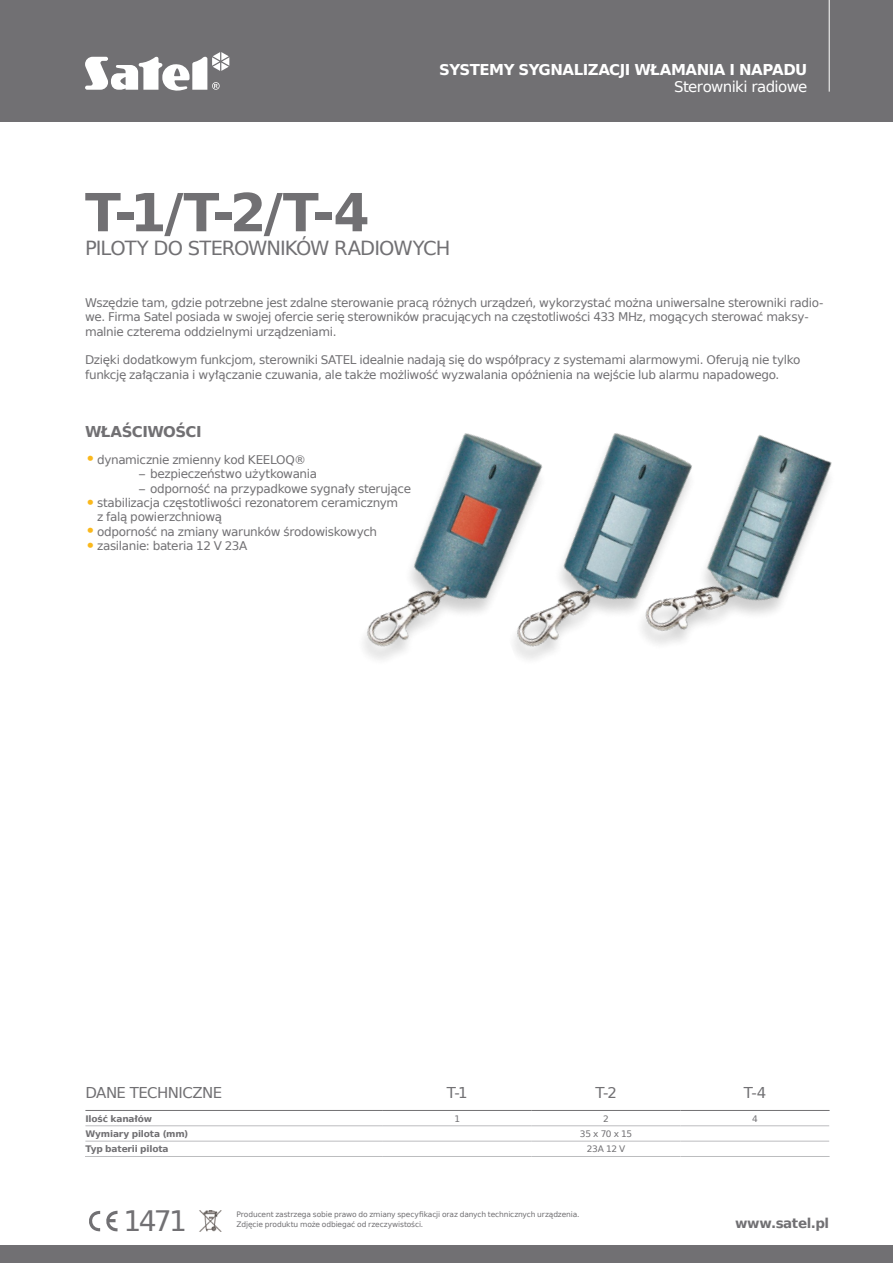
<style>
.page{position:relative;width:893px;height:1263px;background:#fff}
.page>*{position:absolute;margin:0;border:0;box-sizing:border-box;transform-origin:0 0}
.SYMBOL{font:700 52.5px "Prima Sans EU";color:#717073}
.t1{font:28.2px "Prima Sans EU";color:#717073}
.NAZWA_PRODUKTU{font:19.5px "Prima Sans EU";letter-spacing:-.05em;color:#717073}
.t2{font:700 15px "Prima Sans EU";letter-spacing:-.035em;color:#fff}
.DANE_TECHNICZNE{font:15px "Prima Sans EU";letter-spacing:-.04em;color:#717073}
.t3{font:15px "Prima Sans EU";letter-spacing:-.04em;color:#fff}
._02_-_ŚRÓDTYTUŁ{font:700 15px "Prima Sans EU";letter-spacing:-.04em;color:#717073}
.t4{font:700 13.5px "Prima Sans EU";letter-spacing:-.03em;color:#717073}
._01_-_OPIS{font:12px/14.4px "Prima Sans EU";letter-spacing:-.03em;color:#717073}
._03_-_PUNKTORY{font:12px/14.4px "Prima Sans EU";letter-spacing:-.03em;color:#717073}
._04_-_MYŚLNIKI{font:12px "Prima Sans EU";letter-spacing:-.025em;color:#717073}
.TABELA_-_MENU{font:700 9px "Prima Sans EU";letter-spacing:-.015em;color:#717073}
.TABELA_-_DANE{font:9px "Prima Sans EU";letter-spacing:-.035em;color:#717073}
.t5{font:7.5px "Prima Sans EU";letter-spacing:-.015em;color:#717073}
.s1{font-size:18px;color:#fab81c}
</style>
<div class="page">
<div style="left:0;top:0;width:893px;height:121px;background:#717073"></div>
<svg style="left:85px;top:52px;width:144px;height:39px"></svg>
<hr style="left:829px;top:0;width:1px;height:92px;background:#fff">
<img style="left:199px;top:1210px;width:23px;height:22px">
<div style="left:0;top:1245px;width:893px;height:18px;background:#717073"></div>
<svg style="left:89px;top:1210px;width:29px;height:22px"></svg>
<hr style="left:85px;top:1156px;width:298px;height:1px;background:#bcbdbf">
<hr style="left:383px;top:1156px;width:149px;height:1px;background:#bcbdbf">
<hr style="left:532px;top:1156px;width:149px;height:1px;background:#bcbdbf">
<hr style="left:681px;top:1156px;width:149px;height:1px;background:#bcbdbf">
<hr style="left:85px;top:1125px;width:298px;height:1px;background:#bcbdbf">
<hr style="left:85px;top:1141px;width:298px;height:1px;background:#bcbdbf">
<hr style="left:85px;top:1110px;width:298px;height:1px;background:#717073">
<hr style="left:383px;top:1110px;width:149px;height:1px;background:#717073">
<hr style="left:532px;top:1110px;width:149px;height:1px;background:#717073">
<hr style="left:681px;top:1110px;width:149px;height:1px;background:#717073">
<hr style="left:383px;top:1125px;width:149px;height:1px;background:#bcbdbf">
<hr style="left:532px;top:1125px;width:149px;height:1px;background:#bcbdbf">
<hr style="left:681px;top:1125px;width:148px;height:1px;background:#bcbdbf">
<hr style="left:383px;top:1141px;width:149px;height:1px;background:#bcbdbf">
<hr style="left:532px;top:1141px;width:149px;height:1px;background:#bcbdbf">
<hr style="left:681px;top:1141px;width:148px;height:1px;background:#bcbdbf">
<img style="left:752px;top:435px;width:80px;height:180px">
<img style="left:602px;top:433px;width:150px;height:211px">
<img style="left:363px;top:433px;width:239px;height:227px">
<p class="t2" style="left:439px;top:59px;width:370px">SYSTEMY SYGNALIZACJI WŁAMANIA I NAPADU</p>
<p class="t3" style="left:674px;top:76px;width:135px">Sterowniki radiowe</p>
<p class="SYMBOL" style="left:85px;top:176px;width:286px">T-1/T-2/T-4</p>
<p class="NAZWA_PRODUKTU" style="left:85px;top:234px;width:367px">PILOTY DO STEROWNIKÓW RADIOWYCH</p>
<p class="_01_-_OPIS" style="left:85px;top:295px;width:740px">Wszędzie tam, gdzie potrzebne jest zdalne sterowanie pracą różnych urządzeń, wykorzystać można uniwersalne sterowniki radio&shy;we. Firma Satel posiada w swojej ofercie serię sterowników pracujących na częstotliwości 433 MHz, mogących sterować maksy&shy;malnie czterema oddzielnymi urządzeniami.</p>
<p class="_01_-_OPIS" style="left:85px;top:353px;width:717px">Dzięki dodatkowym funkcjom, sterowniki SATEL idealnie nadają się do współpracy z systemami alarmowymi. Oferują nie tylko funkcję załączania i wyłączanie czuwania, ale także możliwość wyzwalania opóźnienia na wejście lub alarmu napadowego.</p>
<p class="_02_-_ŚRÓDTYTUŁ" style="left:85px;top:421px;width:118px">WŁAŚCIWOŚCI</p>
<p class="_03_-_PUNKTORY" style="left:85px;top:452px;width:223px"><span class="s1">•</span>dynamicznie zmienny kod KEELOQ®</p>
<p class="_04_-_MYŚLNIKI" style="left:139px;top:465px;width:180px">– bezpieczeństwo użytkowania</p>
<p class="_04_-_MYŚLNIKI" style="left:139px;top:480px;width:273px">– odporność na przypadkowe sygnały sterujące</p>
<p class="_03_-_PUNKTORY" style="left:97px;top:495px;width:303px;text-indent:-12px"><span class="s1">•</span>stabilizacja częstotliwości rezonatorem ceramicznym z falą powierzchniową</p>
<p class="_03_-_PUNKTORY" style="left:85px;top:524px;width:294px"><span class="s1">•</span>odporność na zmiany warunków środowiskowych</p>
<p class="_03_-_PUNKTORY" style="left:85px;top:538px;width:164px"><span class="s1">•</span>zasilanie: bateria 12 V 23A</p>
<p class="DANE_TECHNICZNE" style="left:85px;top:1082px;width:138px">DANE TECHNICZNE</p>
<p class="DANE_TECHNICZNE" style="left:447px;top:1082px;width:22px">T-1</p>
<p class="DANE_TECHNICZNE" style="left:595px;top:1082px;width:23px">T-2</p>
<p class="DANE_TECHNICZNE" style="left:744px;top:1082px;width:24px">T-4</p>
<p class="TABELA_-_MENU" style="left:85px;top:1112px;width:68px">Ilość kanałów</p>
<p class="TABELA_-_DANE" style="left:454px;top:1112px;width:7px">1</p>
<p class="TABELA_-_DANE" style="left:603px;top:1112px;width:7px">2</p>
<p class="TABELA_-_DANE" style="left:752px;top:1112px;width:7px">4</p>
<p class="TABELA_-_MENU" style="left:85px;top:1127px;width:104px">Wymiary pilota (mm)</p>
<p class="TABELA_-_DANE" style="left:580px;top:1127px;width:54px">35 x 70 x 15</p>
<p class="TABELA_-_MENU" style="left:85px;top:1143px;width:85px">Typ baterii pilota</p>
<p class="TABELA_-_DANE" style="left:587px;top:1143px;width:40px">23A 12 V</p>
<h2 class="t1" style="left:123px;top:1201px;width:65px">1471</h2>
<p class="t5" style="left:237px;top:1219px;width:188px">Zdjęcie produktu może odbiegać od rzeczywistości.</p>
<p class="t5" style="left:237px;top:1209px;width:344px">Producent zastrzega sobie prawo do zmiany specyfikacji oraz danych technicznych urządzenia.</p>
<p class="t4" style="left:735px;top:1213px;width:96px">www.satel.pl</p>
</div>
